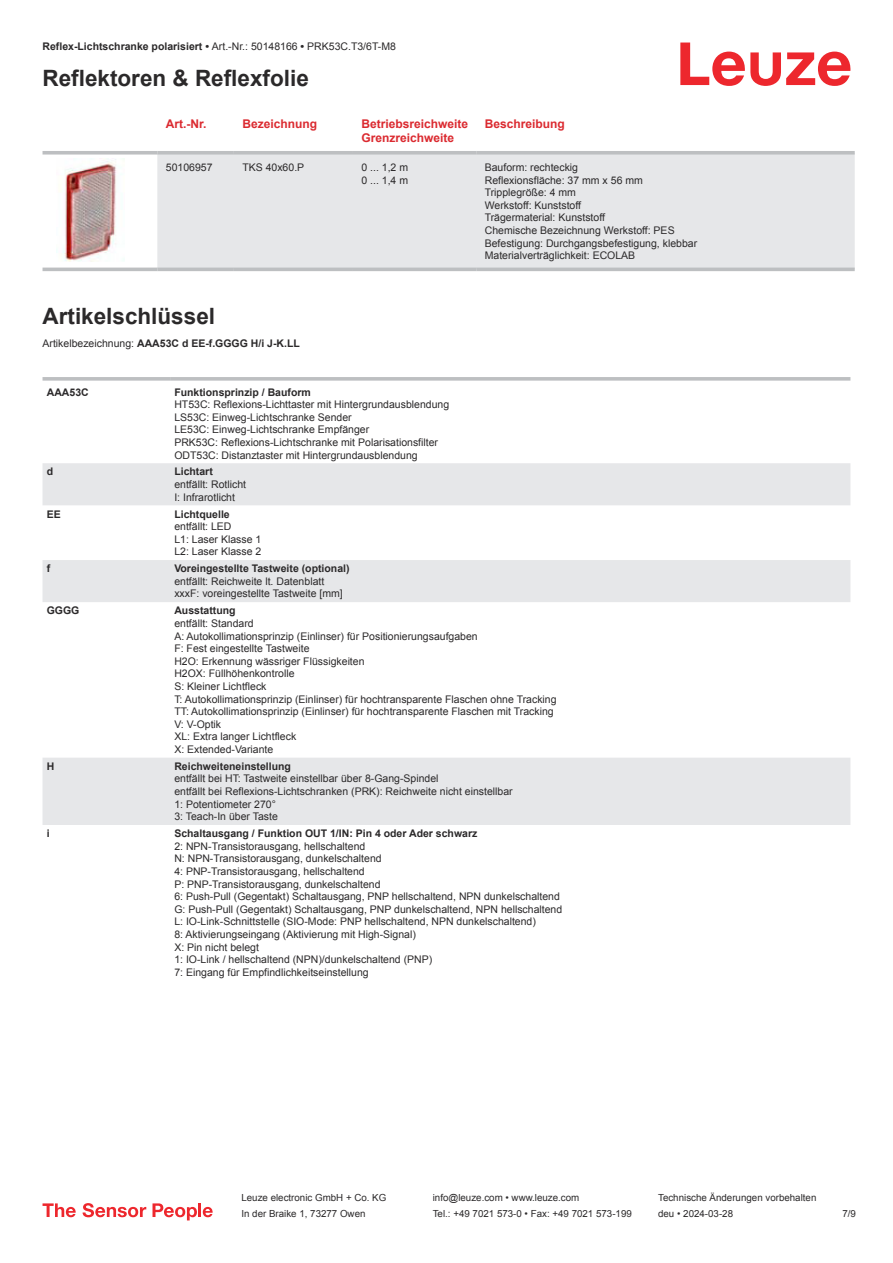
<style>
.page{position:relative;width:893px;height:1263px;background:#fff}
.page>*{position:absolute;margin:0;border:0;box-sizing:border-box;transform-origin:0 0}
.t1{font:700 22.5px "Arial";color:#2b292a}
.t2{font:700 12px/14.4px "Arial";color:#db2a30}
.t3{font:10.5px/12.6px "Arial";color:#2b292a}
.t4{font:700 10.5px "Arial";color:#2b292a}
.t5{font:9.75px "Arial";color:#2b292a}
.s1{font-weight:400}
</style>
<div class="page">
<svg style="left:680px;top:43px;width:170px;height:43px"></svg>
<div style="left:157px;top:155px;width:698px;height:113px;background:#e6e7e9"></div>
<svg style="left:43px;top:151px;width:114px;height:4px"></svg>
<svg style="left:157px;top:151px;width:77px;height:4px"></svg>
<svg style="left:234px;top:151px;width:119px;height:4px"></svg>
<svg style="left:353px;top:151px;width:123px;height:4px"></svg>
<svg style="left:476px;top:151px;width:379px;height:4px;background:#c1c3c5"></svg>
<hr style="left:43px;top:268px;width:114px;height:3px;background:#bdbfc1">
<hr style="left:157px;top:268px;width:77px;height:3px;background:#bdbfc1">
<hr style="left:234px;top:268px;width:119px;height:3px;background:#bdbfc1">
<hr style="left:353px;top:268px;width:123px;height:3px;background:#bdbfc1">
<hr style="left:476px;top:268px;width:379px;height:3px;background:#bdbfc1">
<img style="left:63px;top:159px;width:61px;height:103px">
<svg style="left:43px;top:463px;width:807px;height:362px"></svg>
<svg style="left:43px;top:377px;width:127px;height:4px"></svg>
<svg style="left:170px;top:377px;width:680px;height:4px;background:#c3c5c7"></svg>
<svg style="left:43px;top:1203px;width:33px;height:14px"></svg>
<svg style="left:83px;top:1203px;width:63px;height:14px"></svg>
<svg style="left:153px;top:1203px;width:44px;height:17px"></svg>
<hr style="left:198px;top:1203px;width:3px;height:14px;background:#ed272d">
<svg style="left:203px;top:1207px;width:10px;height:10px"></svg>
<p class="t4" style="left:43px;top:43px;width:355px">Reflex-Lichtschranke polarisiert • <span class="s1">Art.-Nr.: 50148166</span> • <span class="s1">PRK53C.T3/6T-M8</span></p>
<h1 class="t1" style="left:43px;top:70px;width:268px">Reflektoren &amp; Reflexfolie</h1>
<p class="t2" style="left:166px;top:117px;width:42px">Art.-Nr.</p>
<p class="t2" style="left:242px;top:117px;width:76px">Bezeichnung</p>
<p class="t2" style="left:361px;top:117px;width:108px">Betriebsreichweite<br>Grenzreichweite</p>
<p class="t2" style="left:485px;top:117px;width:82px">Beschreibung</p>
<p class="t3" style="left:166px;top:162px;width:48px">50106957</p>
<p class="t3" style="left:242px;top:162px;width:63px">TKS 40x60.P</p>
<p class="t3" style="left:361px;top:162px;width:48px">0 ... 1,2 m<br>0 ... 1,4 m</p>
<p class="t3" style="left:485px;top:162px;width:214px">Bauform: rechteckig<br>Reflexionsfläche: 37 mm x 56 mm<br>Tripplegröße: 4 mm<br>Werkstoff: Kunststoff<br>Trägermaterial: Kunststoff<br>Chemische Bezeichnung Werkstoff: PES<br>Befestigung: Durchgangsbefestigung, klebbar<br>Materialverträglichkeit: ECOLAB</p>
<h1 class="t1" style="left:43px;top:308px;width:174px">Artikelschlüssel</h1>
<p class="t4" style="left:43px;top:339px;width:259px"><span class="s1">Artikelbezeichnung:</span> AAA53C d EE-f.GGGG H/i J-K.LL</p>
<p class="t4" style="left:47px;top:388px;width:43px">AAA53C</p>
<p class="t4" style="left:174px;top:388px;width:138px">Funktionsprinzip / Bauform</p>
<p class="t3" style="left:174px;top:399px;width:276px">HT53C: Reflexions-Lichttaster mit Hintergrundausblendung LS53C: Einweg-Lichtschranke Sender<br>LE53C: Einweg-Lichtschranke Empfänger<br>PRK53C: Reflexions-Lichtschranke mit Polarisationsfilter ODT53C: Distanztaster mit Hintergrundausblendung</p>
<p class="t4" style="left:47px;top:468px;width:8px">d</p>
<p class="t4" style="left:174px;top:468px;width:40px">Lichtart</p>
<p class="t3" style="left:174px;top:479px;width:73px">entfällt: Rotlicht<br>I: Infrarotlicht</p>
<p class="t4" style="left:47px;top:510px;width:16px">EE</p>
<p class="t4" style="left:174px;top:510px;width:57px">Lichtquelle</p>
<p class="t3" style="left:174px;top:521px;width:88px">entfällt: LED<br>L1: Laser Klasse 1<br>L2: Laser Klasse 2</p>
<p class="t4" style="left:47px;top:565px;width:5px">f</p>
<p class="t4" style="left:174px;top:565px;width:177px">Voreingestellte Tastweite (optional)</p>
<p class="t3" style="left:174px;top:576px;width:170px">entfällt: Reichweite lt. Datenblatt xxxF: voreingestellte Tastweite [mm]</p>
<p class="t4" style="left:47px;top:607px;width:34px">GGGG</p>
<p class="t4" style="left:174px;top:607px;width:63px">Ausstattung</p>
<p class="t3" style="left:174px;top:618px;width:384px">entfällt: Standard<br>A: Autokollimationsprinzip (Einlinser) für Positionierungsaufgaben<br>F: Fest eingestellte Tastweite<br>H2O: Erkennung wässriger Flüssigkeiten<br>H2OX: Füllhöhenkontrolle<br>S: Kleiner Lichtfleck<br>T: Autokollimationsprinzip (Einlinser) für hochtransparente Flaschen ohne Tracking TT: Autokollimationsprinzip (Einlinser) für hochtransparente Flaschen mit Tracking V: V-Optik<br>XL: Extra langer Lichtfleck<br>X: Extended-Variante</p>
<p class="t4" style="left:47px;top:762px;width:9px">H</p>
<p class="t4" style="left:174px;top:762px;width:118px">Reichweiteneinstellung</p>
<p class="t3" style="left:174px;top:773px;width:340px">entfällt bei HT: Tastweite einstellbar über 8-Gang-Spindel<br>entfällt bei Reflexions-Lichtschranken (PRK): Reichweite nicht einstellbar 1: Potentiometer 270°<br>3: Teach-In über Taste</p>
<p class="t4" style="left:47px;top:829px;width:4px">i</p>
<p class="t4" style="left:174px;top:829px;width:304px">Schaltausgang / Funktion OUT 1/IN: Pin 4 oder Ader schwarz</p>
<p class="t3" style="left:174px;top:841px;width:389px">2: NPN-Transistorausgang, hellschaltend<br>N: NPN-Transistorausgang, dunkelschaltend<br>4: PNP-Transistorausgang, hellschaltend<br>P: PNP-Transistorausgang, dunkelschaltend<br>6: Push-Pull (Gegentakt) Schaltausgang, PNP hellschaltend, NPN dunkelschaltend G: Push-Pull (Gegentakt) Schaltausgang, PNP dunkelschaltend, NPN hellschaltend L: IO-Link-Schnittstelle (SIO-Mode: PNP hellschaltend, NPN dunkelschaltend)<br>8: Aktivierungseingang (Aktivierung mit High-Signal)<br>X: Pin nicht belegt<br>1: IO-Link / hellschaltend (NPN)/dunkelschaltend (PNP)<br>7: Eingang für Empfindlichkeitseinstellung</p>
<p class="t5" style="left:241px;top:1194px;width:146px">Leuze electronic GmbH + Co. KG</p>
<p class="t5" style="left:433px;top:1194px;width:148px">info@leuze.com • www.leuze.com</p>
<p class="t5" style="left:658px;top:1194px;width:160px">Technische Änderungen vorbehalten</p>
<p class="t5" style="left:241px;top:1210px;width:126px">In der Braike 1, 73277 Owen</p>
<p class="t5" style="left:433px;top:1210px;width:201px">Tel.: +49 7021 573-0 • Fax: +49 7021 573-199</p>
<p class="t5" style="left:658px;top:1210px;width:76px">deu • 2024-03-28</p>
<p class="t5" style="left:842px;top:1210px;width:15px">7 /9</p>
</div>
